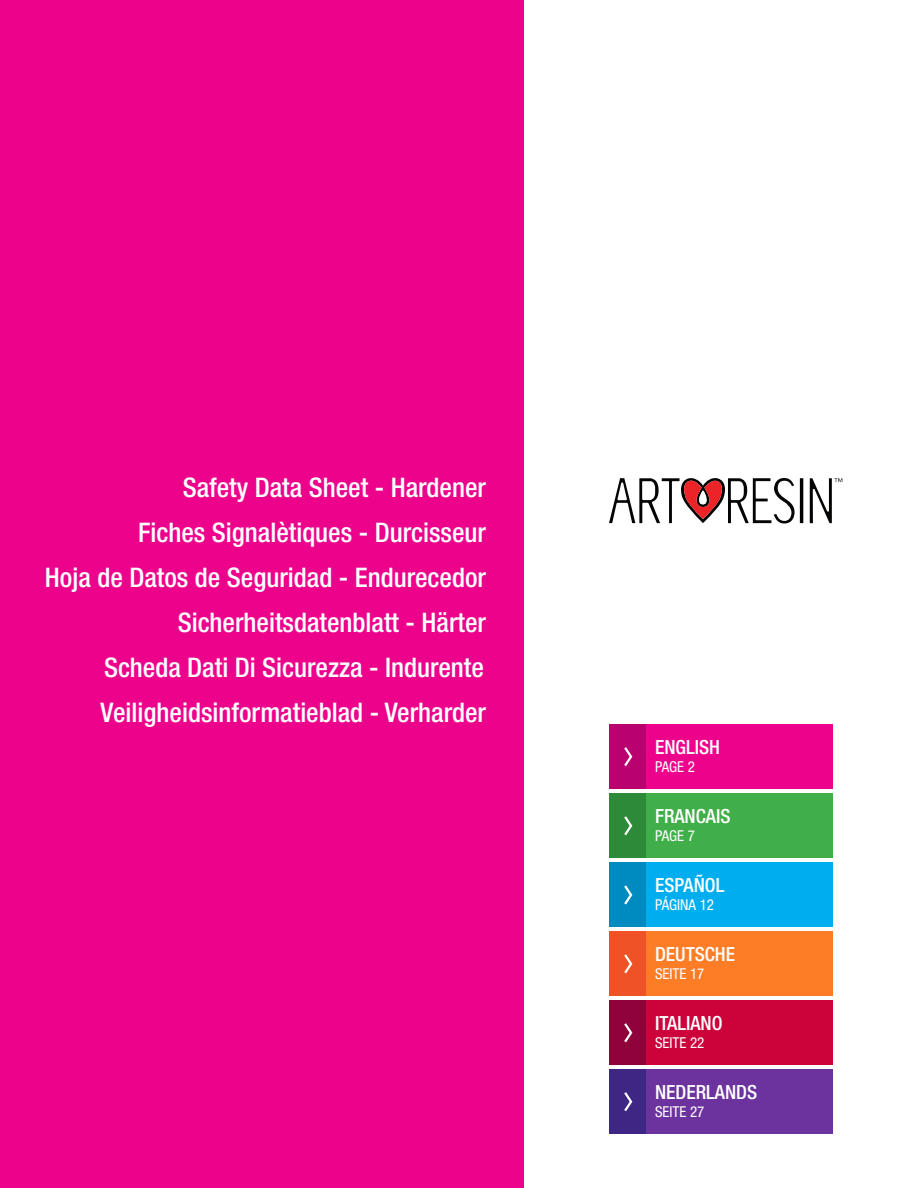
<style>
.page{position:relative;width:918px;height:1188px;background:#fff}
.page>*{position:absolute;margin:0;border:0;box-sizing:border-box;transform-origin:0 0}
.Heading_indent{font:500 condensed 27px "Helvetica Neue LT Pro";color:#fff}
.t1{font:500 condensed 19.5px "Helvetica Neue LT Pro";color:#fff}
.Heading_indent-2{font:condensed 15px "Helvetica Neue LT Pro";color:#fff}
</style>
<div class="page">
<div style="left:0;top:0;width:523px;height:1188px;background:#ed028c"></div>
<div style="left:609px;top:724px;width:223px;height:65px;background:#ed028c"></div>
<div style="left:609px;top:793px;width:223px;height:65px;background:#40ae49"></div>
<div style="left:609px;top:863px;width:223px;height:64px;background:#00aeef"></div>
<div style="left:609px;top:724px;width:36px;height:65px;background:#ba0170"></div>
<div style="left:609px;top:793px;width:36px;height:65px;background:#2c8a38"></div>
<div style="left:609px;top:863px;width:36px;height:64px;background:#008bc0"></div>
<svg style="left:624px;top:747px;width:9px;height:19px"></svg>
<svg style="left:624px;top:816px;width:9px;height:20px"></svg>
<svg style="left:624px;top:885px;width:9px;height:20px"></svg>
<svg style="left:609px;top:478px;width:194px;height:46px"></svg>
<svg style="left:810px;top:478px;width:32px;height:45px"></svg>
<div style="left:609px;top:932px;width:223px;height:64px;background:#fc7d26"></div>
<div style="left:609px;top:1000px;width:223px;height:65px;background:#cc023a"></div>
<div style="left:609px;top:1069px;width:223px;height:65px;background:#6c339e"></div>
<div style="left:609px;top:932px;width:36px;height:64px;background:#ee5226"></div>
<div style="left:609px;top:1000px;width:36px;height:65px;background:#90023a"></div>
<div style="left:609px;top:1069px;width:36px;height:65px;background:#3e2685"></div>
<svg style="left:624px;top:954px;width:9px;height:20px"></svg>
<svg style="left:624px;top:1023px;width:9px;height:20px"></svg>
<svg style="left:624px;top:1092px;width:9px;height:19px"></svg>
<p class="Heading_indent" style="left:183px;top:472px;width:305px">Safety Data Sheet - Hardener</p>
<p class="Heading_indent" style="left:138px;top:517px;width:350px">Fiches Signalètiques - Durcisseur</p>
<p class="Heading_indent" style="left:45px;top:562px;width:443px">Hoja de Datos de Seguridad - Endurecedor</p>
<p class="Heading_indent" style="left:178px;top:607px;width:310px">Sicherheitsdatenblatt - Härter</p>
<p class="Heading_indent" style="left:104px;top:652px;width:381px">Scheda Dati Di Sicurezza - Indurente</p>
<p class="Heading_indent" style="left:101px;top:697px;width:387px">Veiligheidsinformatieblad - Verharder</p>
<p class="t1" style="left:655px;top:735px;width:66px">ENGLISH</p>
<p class="Heading_indent-2" style="left:655px;top:758px;width:41px">PAGE 2</p>
<p class="t1" style="left:655px;top:804px;width:77px">FRANCAIS</p>
<p class="Heading_indent-2" style="left:655px;top:827px;width:41px">PAGE 7</p>
<p class="t1" style="left:655px;top:873px;width:71px">ESPAÑOL</p>
<p class="Heading_indent-2" style="left:655px;top:896px;width:61px">PÁGINA 12</p>
<p class="t1" style="left:655px;top:942px;width:82px">DEUTSCHE</p>
<p class="Heading_indent-2" style="left:655px;top:965px;width:51px">SEITE 17</p>
<p class="t1" style="left:655px;top:1011px;width:69px">ITALIANO</p>
<p class="Heading_indent-2" style="left:655px;top:1034px;width:51px">SEITE 22</p>
<p class="t1" style="left:655px;top:1080px;width:104px">NEDERLANDS</p>
<p class="Heading_indent-2" style="left:655px;top:1103px;width:51px">SEITE 27</p>
</div>
